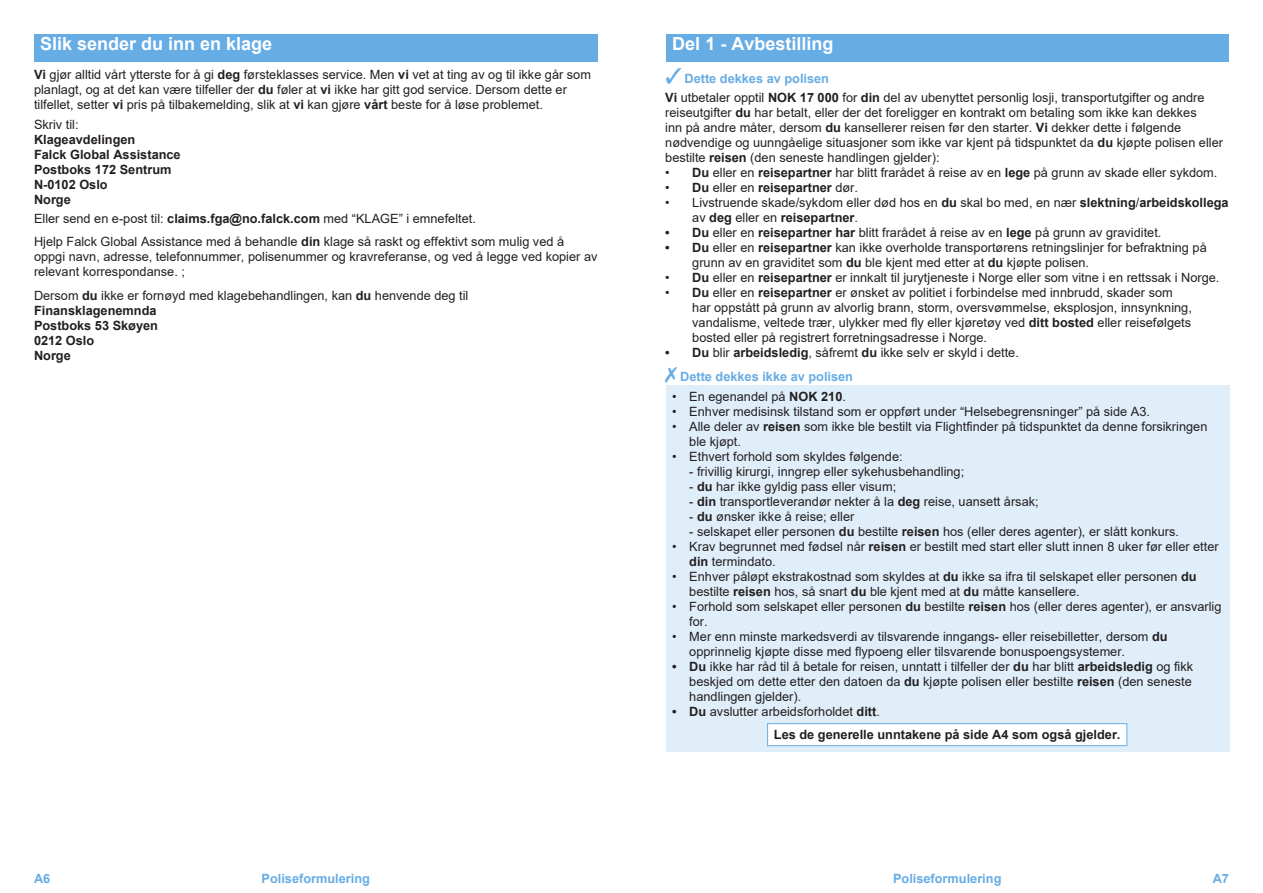
<style>
.page{position:relative;width:1263px;height:893px;background:#fff}
.page>*{position:absolute;margin:0;border:0;box-sizing:border-box;transform-origin:0 0}
.t1{font:700 18px "Arial";color:#fff}
.t2{font:12.75px/15px "Arial";color:#231f20}
.t3{font:700 12.75px "Arial";color:#231f20}
.t4{font:700 12.75px "Arial";color:#66ace5}
.s1{font-weight:700}
.s2{font-weight:400}
</style>
<div class="page">
<div style="left:666px;top:34px;width:562px;height:28px;background:#66ace5"></div>
<div style="left:666px;top:386px;width:564px;height:366px;background:#e0eefa"></div>
<div style="left:768px;top:724px;width:359px;height:22px;background:#fff"></div>
<div style="left:767px;top:723px;width:360px;height:23px;border:1px solid #66ace5"></div>
<div style="left:34px;top:34px;width:563px;height:28px;background:#66ace5"></div>
<p class="t1" style="left:40px;top:31px;width:234px">Slik sender du inn en klage</p>
<p class="t2" style="left:34px;top:67px;width:558px"><span class="s1">Vi</span> gjør alltid vårt ytterste for å gi <span class="s1">deg</span> førsteklasses service. Men <span class="s1">vi</span> vet at ting av og til ikke går som planlagt, og at det kan være tilfeller der <span class="s1">du</span> føler at <span class="s1">vi</span> ikke har gitt god service. Dersom dette er tilfellet, setter <span class="s1">vi</span> pris på tilbakemelding, slik at <span class="s1">vi</span> kan gjøre <span class="s1">vårt</span> beste for å løse problemet.</p>
<p class="t2" style="left:34px;top:117px;width:46px">Skriv til:</p>
<p class="t3" style="left:34px;top:130px;width:103px">Klageavdelingen</p>
<p class="t3" style="left:34px;top:145px;width:148px">Falck Global Assistance</p>
<p class="t3" style="left:34px;top:160px;width:139px">Postboks 172 Sentrum</p>
<p class="t3" style="left:34px;top:175px;width:75px">N-0102 Oslo</p>
<p class="t3" style="left:34px;top:190px;width:38px">Norge</p>
<p class="t2" style="left:34px;top:211px;width:443px">Eller send en e-post til: <span class="s1">claims.fga@no.falck.com</span> med “KLAGE” i emnefeltet.</p>
<p class="t2" style="left:34px;top:234px;width:565px">Hjelp Falck Global Assistance med å behandle <span class="s1">din</span> klage så raskt og effektivt som mulig ved å oppgi navn, adresse, telefonnummer, polisenummer og kravreferanse, og ved å legge ved kopier av relevant korrespondanse. ;</p>
<p class="t2" style="left:34px;top:288px;width:436px">Dersom <span class="s1">du</span> ikke er fornøyd med klagebehandlingen, kan <span class="s1">du</span> henvende deg til</p>
<p class="t3" style="left:34px;top:301px;width:124px">Finansklagenemnda</p>
<p class="t3" style="left:34px;top:316px;width:126px">Postboks 53 Skøyen</p>
<p class="t3" style="left:34px;top:331px;width:62px">0212 Oslo</p>
<p class="t3" style="left:34px;top:346px;width:38px">Norge</p>
<p class="t1" style="left:672px;top:31px;width:163px">Del 1 - Avbestilling</p>
<p class="t4" style="left:665px;top:69px;width:165px">✓ Dette dekkes av polisen</p>
<p class="t2" style="left:665px;top:90px;width:559px"><span class="s1">Vi</span> utbetaler opptil <span class="s1">NOK 17 000</span> for <span class="s1">din</span> del av ubenyttet personlig losji, transportutgifter og andre reiseutgifter <span class="s1">du</span> har betalt, eller der det foreligger en kontrakt om betaling som ikke kan dekkes<br>inn på andre måter, dersom <span class="s1">du</span> kansellerer reisen før den starter. <span class="s1">Vi</span> dekker dette i følgende nødvendige og uunngåelige situasjoner som ikke var kjent på tidspunktet da <span class="s1">du</span> kjøpte polisen eller bestilte <span class="s1">reisen</span> (den seneste handlingen gjelder):</p>
<p class="t2" style="left:665px;top:165px;width:554px">• <span class="s1">Du</span> eller en <span class="s1">reisepartner</span> har blitt frarådet å reise av en <span class="s1">lege</span> på grunn av skade eller sykdom.</p>
<p class="t3" style="left:665px;top:179px;width:194px"><span class="s2">•</span> Du <span class="s2">eller en</span> reisepartner <span class="s2">dør.</span></p>
<p class="t2" style="left:692px;top:195px;width:538px;text-indent:-27px">• Livstruende skade/sykdom eller død hos en <span class="s1">du</span> skal bo med, en nær <span class="s1">slektning</span>/<span class="s1">arbeidskollega </span>av <span class="s1">deg</span> eller en <span class="s1">reisepartner</span>.</p>
<p class="t2" style="left:665px;top:225px;width:498px"><span class="s1">• Du</span> eller en <span class="s1">reisepartner har</span> blitt frarådet å reise av en <span class="s1">lege</span> på grunn av graviditet.</p>
<p class="t2" style="left:692px;top:240px;width:516px;text-indent:-27px"><span class="s1">• Du</span> eller en <span class="s1">reisepartner</span> kan ikke overholde transportørens retningslinjer for befraktning på grunn av en graviditet som <span class="s1">du</span> ble kjent med etter at <span class="s1">du</span> kjøpte polisen.</p>
<p class="t2" style="left:665px;top:270px;width:556px">• <span class="s1">Du</span> eller en <span class="s1">reisepartner</span> er innkalt til jurytjeneste i Norge eller som vitne i en rettssak i Norge.</p>
<p class="t2" style="left:692px;top:285px;width:501px;text-indent:-27px">• <span class="s1">Du</span> eller en <span class="s1">reisepartner</span> er ønsket av politiet i forbindelse med innbrudd, skader som har oppstått på grunn av alvorlig brann, storm, oversvømmelse, eksplosjon, innsynkning, vandalisme, veltede trær, ulykker med fly eller kjøretøy ved <span class="s1">ditt bosted</span> eller reisefølgets bosted eller på registrert forretningsadresse i Norge.</p>
<p class="t2" style="left:665px;top:345px;width:355px"><span class="s1">• Du</span> blir <span class="s1">arbeidsledig</span>, såfremt <span class="s1">du</span> ikke selv er skyld i dette.</p>
<p class="t4" style="left:680px;top:367px;width:174px">Dette dekkes ikke av polisen</p>
<p class="t2" style="left:672px;top:389px;width:175px">• En egenandel på <span class="s1">NOK 210</span>.</p>
<p class="t2" style="left:672px;top:404px;width:479px">• Enhver medisinsk tilstand som er oppført under “Helsebegrensninger” på side A3.</p>
<p class="t2" style="left:689px;top:419px;width:520px;text-indent:-17px">• Alle deler av <span class="s1">reisen</span> som ikke ble bestilt via Flightfinder på tidspunktet da denne forsikringen ble kjøpt.</p>
<p class="t2" style="left:672px;top:449px;width:232px">• Ethvert forhold som skyldes følgende:</p>
<p class="t2" style="left:689px;top:464px;width:276px">- frivillig kirurgi, inngrep eller sykehusbehandling;</p>
<p class="t2" style="left:689px;top:479px;width:208px">- <span class="s1">du</span> har ikke gyldig pass eller visum;</p>
<p class="t2" style="left:689px;top:494px;width:351px">- <span class="s1">din</span> transportleverandør nekter å la <span class="s1">deg</span> reise, uansett årsak;</p>
<p class="t2" style="left:689px;top:509px;width:167px">- <span class="s1">du</span> ønsker ikke å reise; eller</p>
<p class="t2" style="left:689px;top:524px;width:491px">- selskapet eller personen <span class="s1">du</span> bestilte <span class="s1">reisen</span> hos (eller deres agenter), er slått konkurs.</p>
<p class="t2" style="left:689px;top:539px;width:531px;text-indent:-17px">• Krav begrunnet med fødsel når <span class="s1">reisen</span> er bestilt med start eller slutt innen 8 uker før eller etter <span class="s1">din</span> termindato.</p>
<p class="t2" style="left:689px;top:569px;width:509px;text-indent:-17px">• Enhver påløpt ekstrakostnad som skyldes at <span class="s1">du</span> ikke sa ifra til selskapet eller personen <span class="s1">du </span>bestilte <span class="s1">reisen</span> hos, så snart <span class="s1">du</span> ble kjent med at <span class="s1">du</span> måtte kansellere.</p>
<p class="t2" style="left:689px;top:599px;width:534px;text-indent:-17px">• Forhold som selskapet eller personen <span class="s1">du</span> bestilte <span class="s1">reisen</span> hos (eller deres agenter), er ansvarlig for.</p>
<p class="t2" style="left:689px;top:629px;width:480px;text-indent:-17px">• Mer enn minste markedsverdi av tilsvarende inngangs- eller reisebilletter, dersom <span class="s1">du </span>opprinnelig kjøpte disse med flypoeng eller tilsvarende bonuspoengsystemer.</p>
<p class="t2" style="left:689px;top:659px;width:505px;text-align:justify;text-indent:-17px"><span class="s1">• Du</span> ikke har råd til å betale for reisen, unntatt i tilfeller der <span class="s1">du</span> har blitt <span class="s1">arbeidsledig</span> og fikk beskjed om dette etter den datoen da <span class="s1">du</span> kjøpte polisen eller bestilte <span class="s1">reisen</span> (den seneste handlingen gjelder).</p>
<p class="t2" style="left:672px;top:704px;width:209px"><span class="s1">• Du</span> avslutter arbeidsforholdet <span class="s1">ditt</span>.</p>
<p class="t3" style="left:774px;top:726px;width:348px">Les de generelle unntakene på side A4 som også gjelder.</p>
<p class="t4" style="left:34px;top:870px;width:18px">A6</p>
<p class="t4" style="left:262px;top:870px;width:110px">Poliseformulering</p>
<p class="t4" style="left:893px;top:870px;width:110px">Poliseformulering</p>
<p class="t4" style="left:1213px;top:870px;width:18px">A7</p>
</div>
